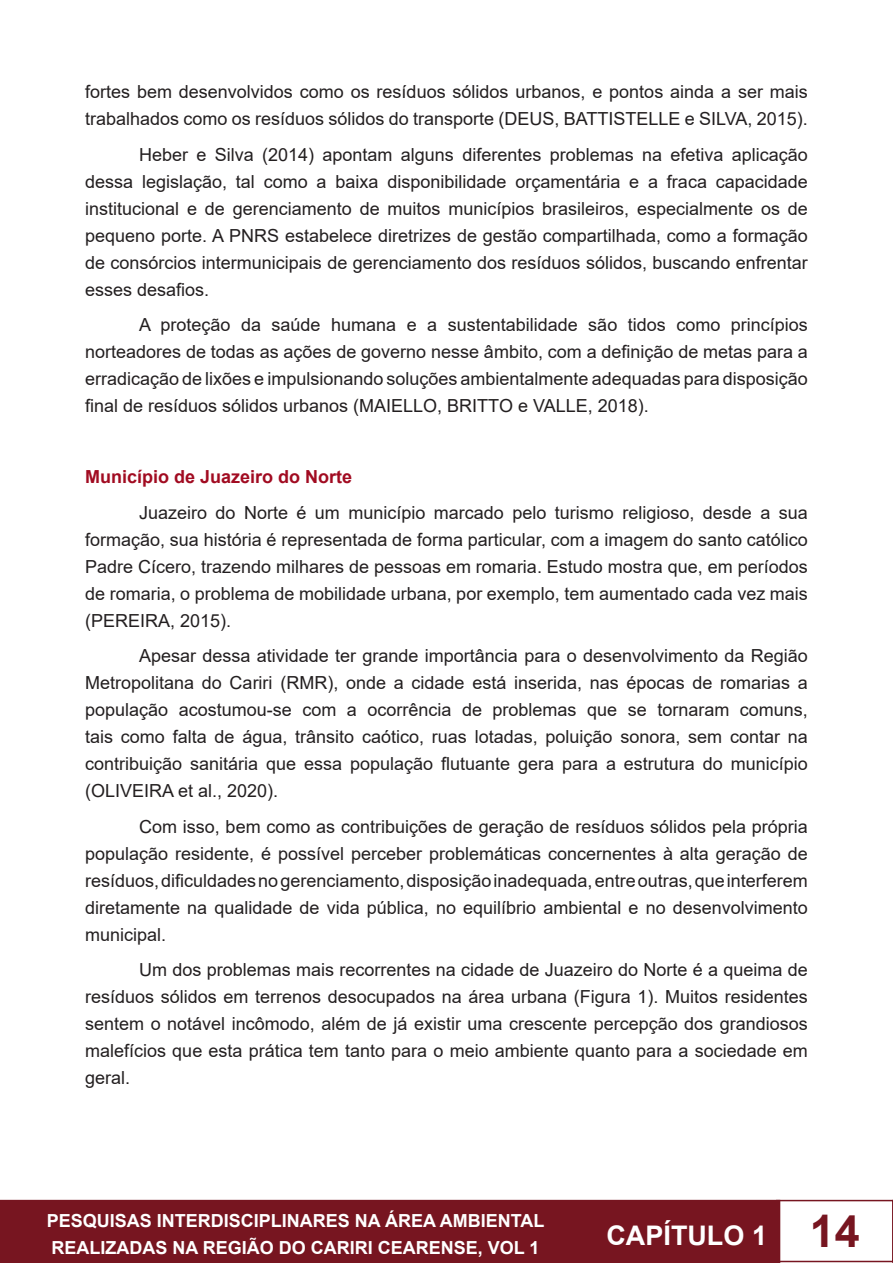
<style>
.page{position:relative;width:893px;height:1263px;background:#fff}
.page>*{position:absolute;margin:0;border:0;box-sizing:border-box;transform-origin:0 0}
.t1{font:700 45px "Arial";color:#771520}
.t2{font:700 27px "Arial";color:#fff}
.t3{font:18px/27px "Arial";color:#231f20;text-align:justify}
.t4{font:700 18px/27px "Arial";color:#fff}
.t5{font:700 18px "Arial";color:#a10b21}
</style>
<div class="page">
<div style="left:0;top:1200px;width:780px;height:63px;background:#771520"></div>
<div style="left:776px;top:1200px;width:117px;height:62px;border:2px solid #771520"></div>
<p class="t3" style="left:85px;top:78px;width:724px">fortes bem desenvolvidos como os resíduos sólidos urbanos, e pontos ainda a ser mais trabalhados como os resíduos sólidos do transporte (DEUS, BATTISTELLE e SILVA, 2015).</p>
<p class="t3" style="left:85px;top:141px;width:724px;text-indent:54px">Heber e Silva (2014) apontam alguns diferentes problemas na efetiva aplicação dessa legislação, tal como a baixa disponibilidade orçamentária e a fraca capacidade institucional e de gerenciamento de muitos municípios brasileiros, especialmente os de pequeno porte. A PNRS estabelece diretrizes de gestão compartilhada, como a formação de consórcios intermunicipais de gerenciamento dos resíduos sólidos, buscando enfrentar esses desafios.</p>
<p class="t3" style="left:85px;top:311px;width:724px;text-indent:54px">A proteção da saúde humana e a sustentabilidade são tidos como princípios norteadores de todas as ações de governo nesse âmbito, com a definição de metas para a erradicação de lixões e impulsionando soluções ambientalmente adequadas para disposição final de resíduos sólidos urbanos (MAIELLO, BRITTO e VALLE, 2018).</p>
<p class="t5" style="left:85px;top:464px;width:269px">Município de Juazeiro do Norte</p>
<p class="t3" style="left:85px;top:499px;width:724px;text-indent:54px">Juazeiro do Norte é um município marcado pelo turismo religioso, desde a sua formação, sua história é representada de forma particular, com a imagem do santo católico Padre Cícero, trazendo milhares de pessoas em romaria. Estudo mostra que, em períodos de romaria, o problema de mobilidade urbana, por exemplo, tem aumentado cada vez mais (PEREIRA, 2015).</p>
<p class="t3" style="left:85px;top:642px;width:724px;text-indent:54px">Apesar dessa atividade ter grande importância para o desenvolvimento da Região Metropolitana do Cariri (RMR), onde a cidade está inserida, nas épocas de romarias a população acostumou-se com a ocorrência de problemas que se tornaram comuns, tais como falta de água, trânsito caótico, ruas lotadas, poluição sonora, sem contar na contribuição sanitária que essa população flutuante gera para a estrutura do município (OLIVEIRA et al., 2020).</p>
<p class="t3" style="left:85px;top:813px;width:724px;text-indent:54px">Com isso, bem como as contribuições de geração de resíduos sólidos pela própria população residente, é possível perceber problemáticas concernentes à alta geração de resíduos, dificuldades no gerenciamento, disposição inadequada, entre outras, que interferem diretamente na qualidade de vida pública, no equilíbrio ambiental e no desenvolvimento municipal.</p>
<p class="t3" style="left:85px;top:956px;width:724px;text-indent:54px">Um dos problemas mais recorrentes na cidade de Juazeiro do Norte é a queima de resíduos sólidos em terrenos desocupados na área urbana (Figura 1). Muitos residentes sentem o notável incômodo, além de já existir uma crescente percepção dos grandiosos malefícios que esta prática tem tanto para o meio ambiente quanto para a sociedade em geral.</p>
<p class="t4" style="left:47px;top:1208px;width:499px">PESQUISAS INTERDISCIPLINARES NA ÁREA AMBIENTAL<br>REALIZADAS NA REGIÃO DO CARIRI CEARENSE, VOL 1</p>
<h2 class="t2" style="left:606px;top:1216px;width:162px">CAPÍTULO 1</h2>
<h1 class="t1" style="left:810px;top:1200px;width:52px">14</h1>
</div>
